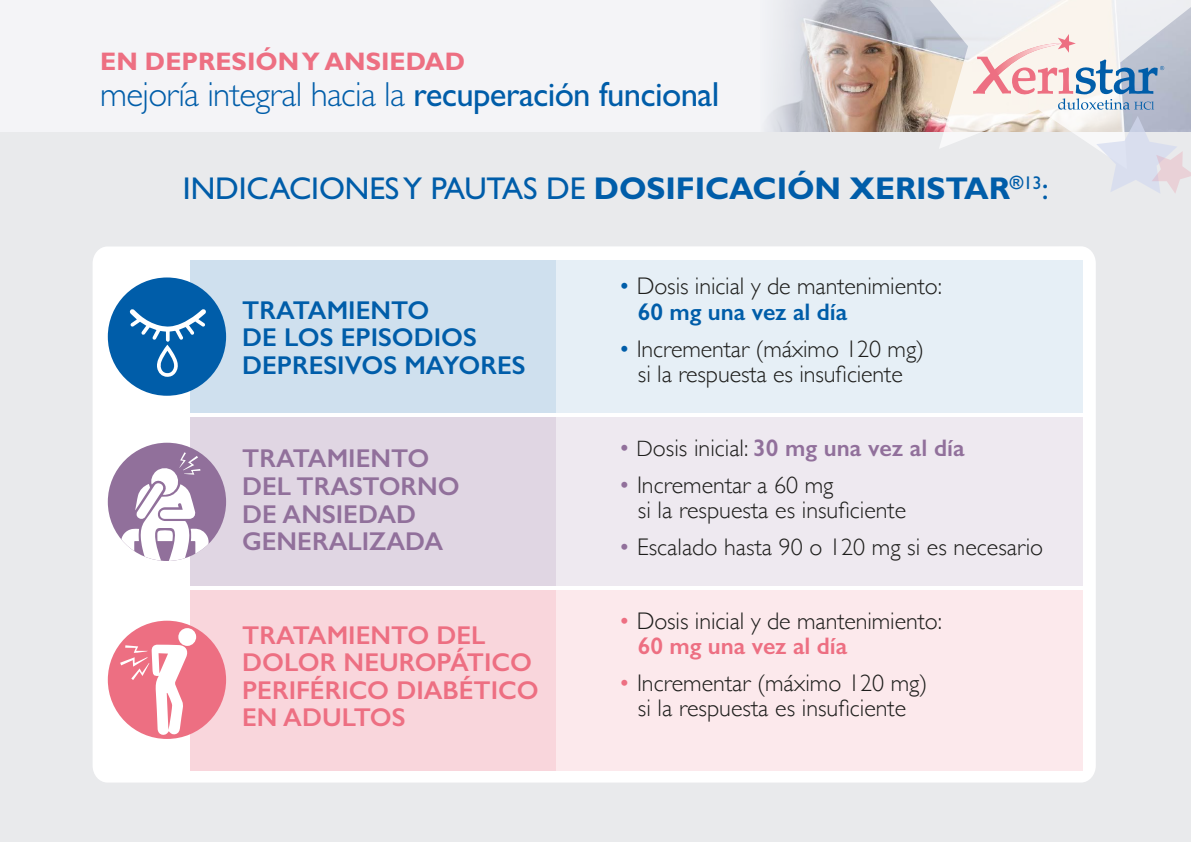
<style>
.page{position:relative;width:1191px;height:842px;background:#e9eaec}
.page>*{position:absolute;margin:0;border:0;box-sizing:border-box;transform-origin:0 0}
.t1{font:300 34.9px "Gill Sans Std";letter-spacing:-.02em;color:#005da9}
.t2{font:31.6px "Gill Sans Std";letter-spacing:-.005em;color:#005da9}
.t3{font:600 25.8px/27.5px "Gill Sans";color:#ed6f82}
.t4{font:600 25.8px/27.5px "Gill Sans";color:#91709b}
.t5{font:600 25.8px/27.5px "Gill Sans";color:#005da9}
.t6{font:700 25.4px "Gill Sans Std";color:#ed6f82}
.t7{font:300 24px/25.4px "Gill Sans";color:#1e1e1c}
.t8{font:600 24px "Gill Sans";color:#91709b}
.s1{font-weight:400}
.s2{font-weight:700}
.s3{color:#005da9}
.s4{font-weight:600;color:#005da9}
.s5{font-weight:300}
.s6{font-weight:300;font-size:22.1px;color:#1e1e1c}
.s7{font-weight:300;color:#1e1e1c}
.s8{color:#91709b}
.s9{color:#ed6f82}
.s10{font-weight:600;color:#ed6f82}
</style>
<div class="page">
<img style="left:882px;top:0;width:18px;height:131px">
<svg style="left:0;top:0;width:882px;height:131px"></svg>
<svg style="left:900px;top:0;width:291px;height:148px"></svg>
<svg style="left:973px;top:34px;width:191px;height:76px"></svg>
<svg style="left:1096px;top:116px;width:95px;height:77px"></svg>
<div style="left:93px;top:246px;width:1002px;height:536px;background:#fff"></div>
<div style="left:190px;top:260px;width:893px;height:153px;background:#e6eff6"></div>
<div style="left:190px;top:418px;width:893px;height:168px;background:#eee9f0"></div>
<div style="left:190px;top:591px;width:892px;height:180px;background:#fce9ec"></div>
<div style="left:191px;top:260px;width:365px;height:153px;background:#cfe0ee"></div>
<div style="left:191px;top:418px;width:365px;height:168px;background:#e0d6e3"></div>
<div style="left:191px;top:591px;width:365px;height:180px;background:#f9d6dc"></div>
<div style="left:108px;top:277px;width:118px;height:119px;background:#005da9;border-radius:50%"></div>
<svg style="left:130px;top:309px;width:76px;height:68px"></svg>
<div style="left:108px;top:621px;width:118px;height:118px;background:#ed6f82;border-radius:50%"></div>
<div style="left:178px;top:628px;width:18px;height:18px;background:#fff;border-radius:50%"></div>
<svg style="left:120px;top:645px;width:69px;height:90px"></svg>
<div style="left:108px;top:443px;width:118px;height:118px;background:#91709b;border-radius:50%"></div>
<svg style="left:121px;top:452px;width:88px;height:109px"></svg>
<p class="t6" style="left:100px;top:47px;width:366px">EN DEPRESIÓN Y ANSIEDAD</p>
<h1 class="t1" style="left:100px;top:75px;width:620px">mejoría integral hacia la <span class="s1">recuperación funcional</span></h1>
<h2 class="t2" style="left:183px;top:171px;width:867px">INDICACIONES Y PAUTAS DE <span class="s2">DOSIFICACIÓN XERISTAR</span><sup>®</sup><sup>13</sup>:</h2>
<p class="t5" style="left:242px;top:296px;width:285px">TRATAMIENTO<br>DE LOS EPISODIOS<br>DEPRESIVOS MAYORES</p>
<p class="t4" style="left:242px;top:445px;width:219px">TRATAMIENTO<br>DEL TRASTORNO<br>DE ANSIEDAD<br>GENERALIZADA</p>
<p class="t3" style="left:242px;top:621px;width:298px">TRATAMIENTO DEL<br>DOLOR NEUROPÁTICO<br>PERIFÉRICO DIABÉTICO<br>EN ADULTOS</p>
<p class="t7" style="left:638px;top:273px;width:305px;text-indent:-20px"><span class="s3">•</span> Dosis inicial y de mantenimiento:<br><span class="s4">60 mg una vez al día</span></p>
<p class="t7" style="left:618px;top:335px;width:307px;text-align:center"><span class="s3">•</span> Incrementar (máximo 120 mg) si la respuesta es insuficiente</p>
<p class="t8" style="left:618px;top:433px;width:348px"><span class="s5">•</span> <span class="s6">D</span><span class="s7">osis inicial:</span> 30 mg una vez al día</p>
<p class="t7" style="left:638px;top:471px;width:270px;text-indent:-20px"><span class="s8">•</span> Incrementar a 60 mg<br>si la respuesta es insuficiente</p>
<p class="t7" style="left:618px;top:533px;width:426px"><span class="s8">•</span> Escalado hasta 90 o 120 mg si es necesario</p>
<p class="t7" style="left:638px;top:607px;width:305px;text-indent:-20px"><span class="s9">•</span> Dosis inicial y de mantenimiento:<br><span class="s10">60 mg una vez al día</span></p>
<p class="t7" style="left:618px;top:669px;width:311px;text-align:center"><span class="s9">•</span> Incrementar (máximo 120 mg) si la respuesta es insuficiente</p>
</div>
